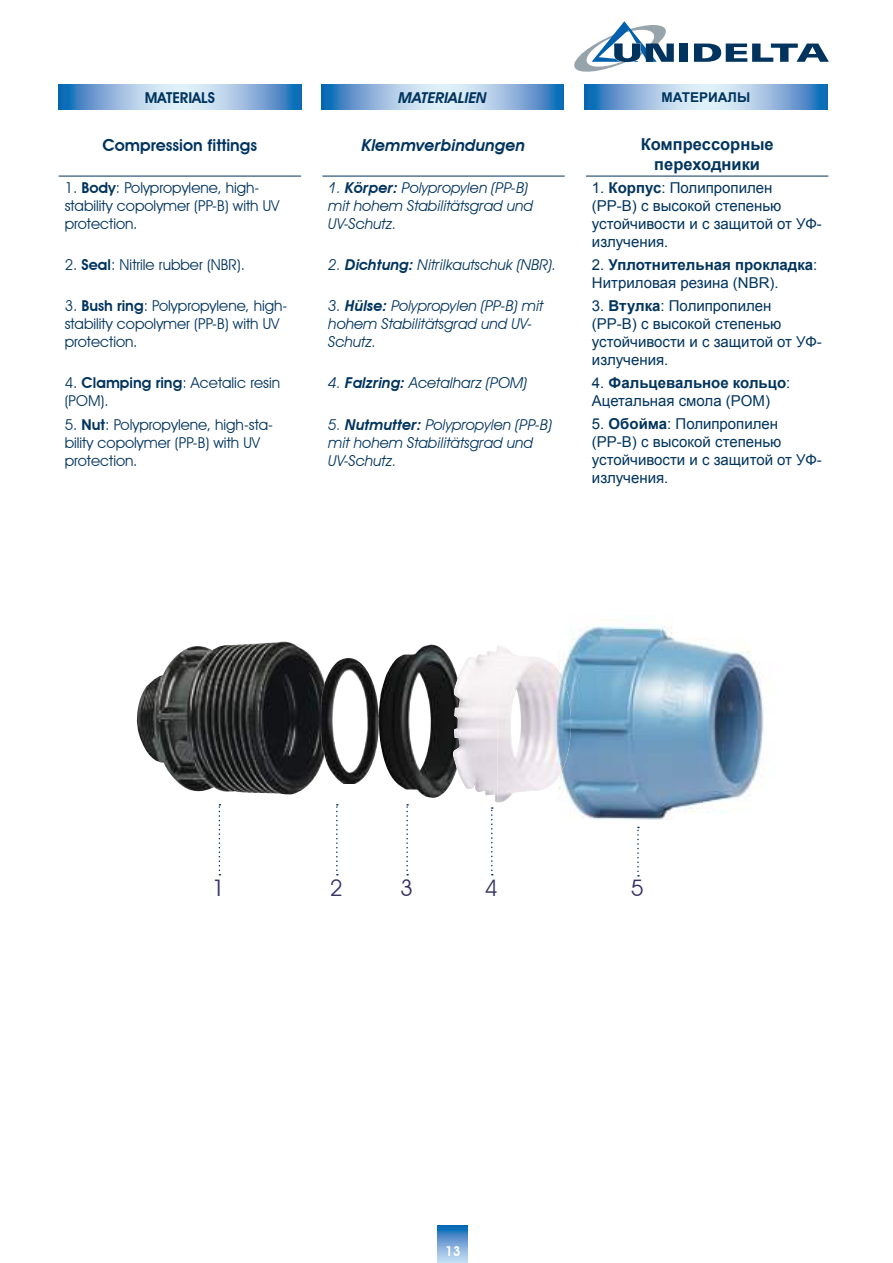
<style>
.page{position:relative;width:893px;height:1263px;background:#fff}
.page>*{position:absolute;margin:0;border:0;box-sizing:border-box;transform-origin:0 0}
.t1{font:22.8px "Avant Garde IT Cby BT";color:#353465}
.t2{font:700 16.5px/19.8px "Arial";color:#00345e;text-align:center}
.t3{font:600 16.5px "Avant Garde IT Cby BT";color:#00345e}
.t4{font:italic 600 16.5px "Avant Garde IT Cby BT";color:#00345e}
.t5{font:15px/18px "Arial";color:#00345e}
.t6{font:15px/18px "Avant Garde IT Cby BT";color:#00345e}
.t7{font:italic 15px/18px "Avant Garde IT Cby BT";color:#00345e}
.t8{font:italic 600 15px "Avant Garde IT Cby BT";color:#00345e}
.t9{font:600 15px "Avant Garde IT Cby BT";color:#00345e}
.t10{font:700 13.5px "Arial";color:#00345e}
.t11{font:600 13.5px "Avant Garde IT Cby BT";color:#fff}
.s1{font-weight:600}
.s2{font-weight:700}
</style>
<div class="page">
<svg style="left:574px;top:21px;width:100px;height:51px"></svg>
<div style="left:680px;top:44px;width:8px;height:18px;background:#00345e"></div>
<svg style="left:694px;top:44px;width:135px;height:18px"></svg>
<svg style="left:438px;top:1226px;width:30px;height:37px"></svg>
<hr style="left:59px;top:176px;width:242px;height:1px;background:#00345e">
<hr style="left:322px;top:176px;width:243px;height:1px;background:#00345e">
<hr style="left:586px;top:176px;width:242px;height:1px;background:#00345e">
<svg style="left:59px;top:84px;width:242px;height:26px;background:#91b8dd"></svg>
<svg style="left:321px;top:84px;width:243px;height:26px;background:#91b7dd"></svg>
<svg style="left:585px;top:84px;width:242px;height:26px;background:#91b8dd"></svg>
<svg style="left:637px;top:827px;width:2px;height:49px"></svg>
<svg style="left:491px;top:807px;width:2px;height:68px"></svg>
<svg style="left:406px;top:804px;width:2px;height:71px"></svg>
<svg style="left:336px;top:804px;width:2px;height:71px"></svg>
<svg style="left:219px;top:804px;width:1px;height:71px"></svg>
<img style="left:136px;top:641px;width:184px;height:154px">
<img style="left:320px;top:658px;width:59px;height:126px">
<img style="left:379px;top:645px;width:73px;height:153px">
<img style="left:452px;top:646px;width:46px;height:156px">
<img style="left:498px;top:626px;width:266px;height:194px">
<p class="t9" style="left:145px;top:88px;width:72px">MATERIALS</p>
<p class="t8" style="left:399px;top:88px;width:90px">MATERIALIEN</p>
<p class="t10" style="left:661px;top:88px;width:90px">МАТЕРИАЛЫ</p>
<p class="t3" style="left:102px;top:135px;width:156px">Compression fittings</p>
<p class="t4" style="left:362px;top:135px;width:165px">Klemmverbindungen</p>
<p class="t2" style="left:641px;top:135px;width:134px">Компрессорные переходники</p>
<p class="t6" style="left:65px;top:179px;width:216px">1. <span class="s1">Body</span>: Polypropylene, high&shy;stability copolymer (PP-B) with UV protection.</p>
<p class="t7" style="left:328px;top:179px;width:206px">1. <span class="s1">Körper:</span> Polypropylen (PP-B) mit hohem Stabilitätsgrad und<br>UV-Schutz.</p>
<p class="t5" style="left:592px;top:179px;width:231px">1. <span class="s2">Корпус</span>: Полипропилен<br>(PP-B) с высокой степенью устойчивости и с защитой от УФ&shy;излучения.</p>
<p class="t6" style="left:65px;top:256px;width:182px">2. <span class="s1">Seal</span>: Nitrile rubber (NBR).</p>
<p class="t7" style="left:328px;top:256px;width:230px">2. <span class="s1">Dichtung:</span> Nitrilkautschuk (NBR).</p>
<p class="t5" style="left:592px;top:256px;width:227px">2. <span class="s2">Уплотнительная прокладка</span>:<br>Нитриловая резина (NBR).</p>
<p class="t6" style="left:65px;top:297px;width:224px">3. <span class="s1">Bush ring</span>: Polypropylene, high&shy;stability copolymer (PP-B) with UV protection.</p>
<p class="t7" style="left:328px;top:297px;width:216px">3. <span class="s1">Hülse:</span> Polypropylen (PP-B) mit hohem Stabilitätsgrad und UV-<br>Schutz.</p>
<p class="t5" style="left:592px;top:297px;width:231px">3. <span class="s2">Втулка</span>: Полипропилен<br>(PP-B) с высокой степенью устойчивости и с защитой от УФ&shy;излучения.</p>
<p class="t6" style="left:65px;top:374px;width:217px">4. <span class="s1">Clamping ring</span>: Acetalic resin (POM).</p>
<p class="t7" style="left:328px;top:374px;width:200px">4. <span class="s1">Falzring:</span> Acetalharz (POM)</p>
<p class="t5" style="left:592px;top:374px;width:200px">4. <span class="s2">Фальцевальное кольцо</span>:<br>Ацетальная смола (POM)</p>
<p class="t6" style="left:65px;top:415px;width:210px">5. <span class="s1">Nut</span>: Polypropylene, high-sta&shy;bility copolymer (PP-B) with UV protection.</p>
<p class="t7" style="left:328px;top:415px;width:225px">5. <span class="s1">Nutmutter:</span> Polypropylen (PP-B) mit hohem Stabilitätsgrad und<br>UV-Schutz.</p>
<p class="t5" style="left:592px;top:415px;width:231px">5. <span class="s2">Обойма</span>: Полипропилен (PP-B) с высокой степенью устойчивости и с защитой от УФ&shy;излучения.</p>
<h1 class="t1" style="left:212px;top:874px;width:14px">1</h1>
<h1 class="t1" style="left:330px;top:874px;width:14px">2</h1>
<h1 class="t1" style="left:400px;top:874px;width:14px">3</h1>
<h1 class="t1" style="left:485px;top:874px;width:14px">4</h1>
<h1 class="t1" style="left:631px;top:874px;width:14px">5</h1>
<p class="t11" style="left:445px;top:1243px;width:17px">13</p>
</div>
